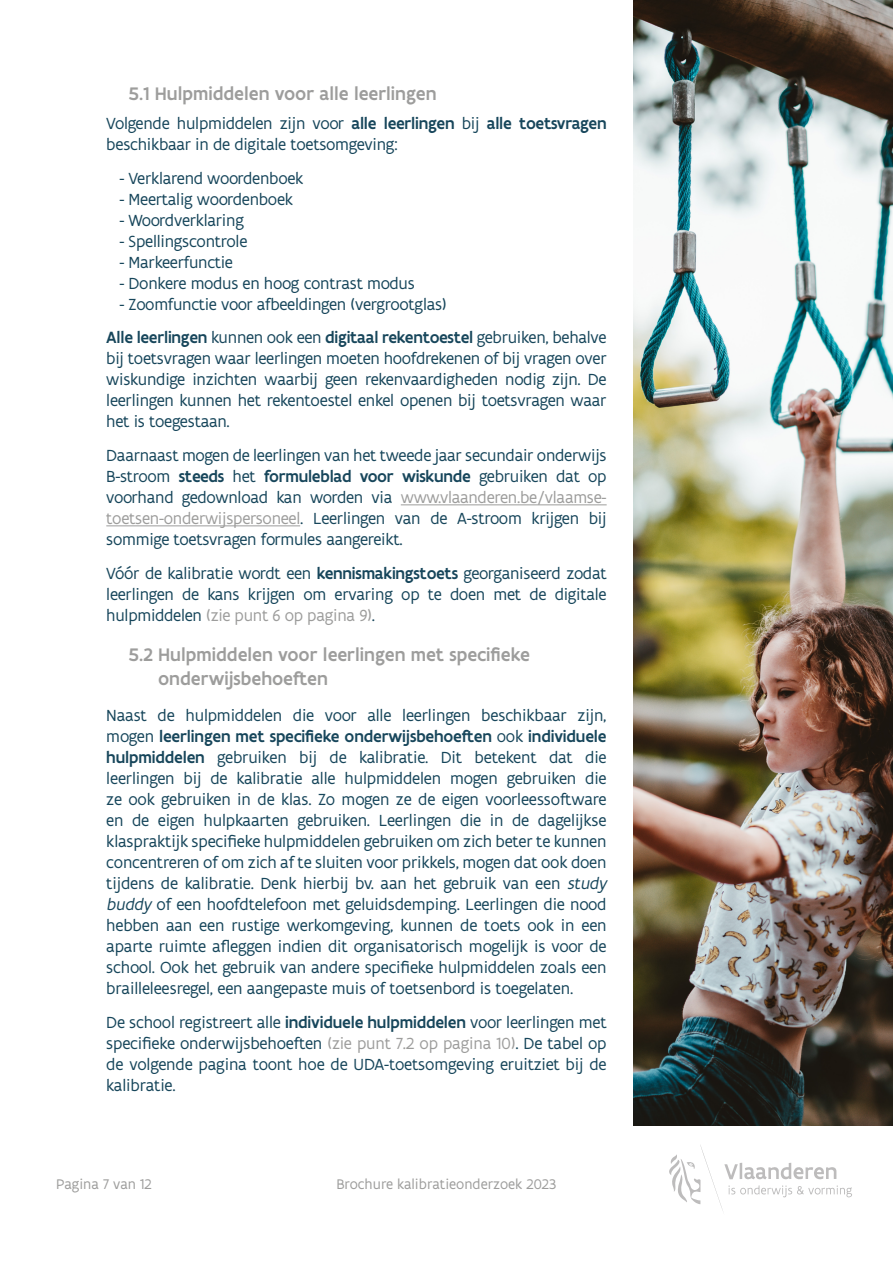
<style>
.page{position:relative;width:893px;height:1263px;background:#fff}
.page>*{position:absolute;margin:0;border:0;box-sizing:border-box;transform-origin:0 0}
.t1{font:500 19.5px/23.4px "Flanders Art Sans";color:#9d9d9c}
.t2{font:17.25px/21px "Flanders Art Sans";letter-spacing:-.015em;color:#17465b;text-align:justify}
.t3{font:15px "Flanders Art Sans";color:#9d9d9c}
.s1{font-weight:500}
.s2{color:#9d9d9c}
.s3{font-style:italic}
</style>
<div class="page">
<img style="left:634px;top:0;width:259px;height:1126px">
<svg style="left:669px;top:1145px;width:183px;height:66px"></svg>
<hr style="left:401px;top:505px;width:206px;height:1px;background:#9d9d9c">
<hr style="left:106px;top:526px;width:194px;height:1px;background:#9d9d9c">
<p class="t1" style="left:129px;top:81px;width:309px">5.1 Hulpmiddelen voor alle leerlingen</p>
<p class="t2" style="left:106px;top:112px;width:502px">Volgende hulpmiddelen zijn voor <span class="s1">alle leerlingen</span> bij <span class="s1">alle toetsvragen </span>beschikbaar in de digitale toetsomgeving:</p>
<p class="t2" style="left:119px;top:167px;width:186px">- Verklarend woordenboek</p>
<p class="t2" style="left:119px;top:188px;width:175px">- Meertalig woordenboek</p>
<p class="t2" style="left:119px;top:209px;width:126px">- Woordverklaring</p>
<p class="t2" style="left:119px;top:230px;width:129px">- Spellingscontrole</p>
<p class="t2" style="left:119px;top:251px;width:115px">- Markeerfunctie</p>
<p class="t2" style="left:119px;top:272px;width:297px">- Donkere modus en hoog contrast modus</p>
<p class="t2" style="left:106px;top:287px;width:502px;line-height:33.8px;text-indent:13px">- Zoomfunctie voor afbeeldingen (vergrootglas)<br><span class="s1">Alle leerlingen</span> kunnen ook een <span class="s1">digitaal rekentoestel</span> gebruiken, behalve</p>
<p class="t2" style="left:106px;top:348px;width:502px">bij toetsvragen waar leerlingen moeten hoofdrekenen of bij vragen over wiskundige inzichten waarbij geen rekenvaardigheden nodig zijn. De leerlingen kunnen het rekentoestel enkel openen bij toetsvragen waar het is toegestaan.</p>
<p class="t2" style="left:106px;top:445px;width:502px">Daarnaast mogen de leerlingen van het tweede jaar secundair onderwijs B-stroom <span class="s1">steeds</span> het <span class="s1">formuleblad voor wiskunde</span> gebruiken dat op voorhand gedownload kan worden via <span class="s2">www.vlaanderen.be/vlaamse&shy;toetsen-onderwijspersoneel</span>. Leerlingen van de A-stroom krijgen bij sommige toetsvragen formules aangereikt.</p>
<p class="t2" style="left:106px;top:562px;width:502px">Vóór de kalibratie wordt een <span class="s1">kennismakingstoets</span> georganiseerd zodat leerlingen de kans krijgen om ervaring op te doen met de digitale hulpmiddelen <span class="s2">(zie punt 6 op pagina 9)</span>.</p>
<p class="t1" style="left:158px;top:643px;width:373px;text-indent:-29px">5.2 Hulpmiddelen voor leerlingen met specifieke onderwijsbehoeften</p>
<p class="t2" style="left:106px;top:705px;width:502px">Naast de hulpmiddelen die voor alle leerlingen beschikbaar zijn, mogen <span class="s1">leerlingen met specifieke onderwijsbehoeften</span> ook <span class="s1">individuele hulpmiddelen</span> gebruiken bij de kalibratie. Dit betekent dat die leerlingen bij de kalibratie alle hulpmiddelen mogen gebruiken die ze ook gebruiken in de klas. Zo mogen ze de eigen voorleessoftware en de eigen hulpkaarten gebruiken. Leerlingen die in de dagelijkse klaspraktijk specifieke hulpmiddelen gebruiken om zich beter te kunnen concentreren of om zich af te sluiten voor prikkels, mogen dat ook doen tijdens de kalibratie. Denk hierbij bv. aan het gebruik van een <span class="s3">study buddy</span> of een hoofdtelefoon met geluidsdemping. Leerlingen die nood hebben aan een rustige werkomgeving, kunnen de toets ook in een aparte ruimte afleggen indien dit organisatorisch mogelijk is voor de school. Ook het gebruik van andere specifieke hulpmiddelen zoals een brailleleesregel, een aangepaste muis of toetsenbord is toegelaten.</p>
<p class="t2" style="left:106px;top:1012px;width:502px">De school registreert alle <span class="s1">individuele hulpmiddelen</span> voor leerlingen met specifieke onderwijsbehoeften <span class="s2">(zie punt 7.2 op pagina 10)</span>. De tabel op de volgende pagina toont hoe de UDA-toetsomgeving eruitziet bij de kalibratie.</p>
<p class="t3" style="left:56px;top:1175px;width:97px">Pagina 7 van 12</p>
<p class="t3" style="left:337px;top:1175px;width:221px">Brochure kalibratieonderzoek 2023</p>
</div>
